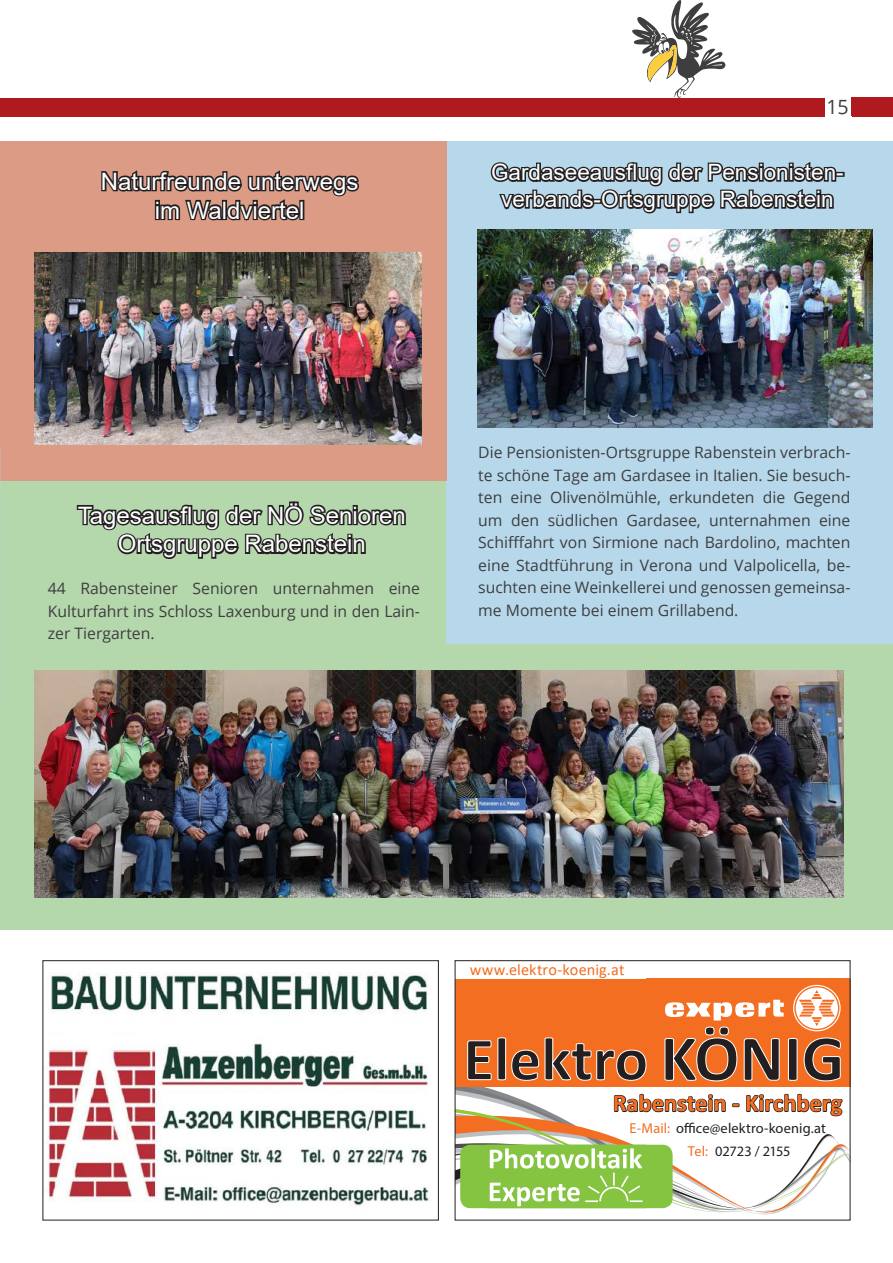
<style>
.page{position:relative;width:893px;height:1263px;background:#fff}
.page>*{position:absolute;margin:0;border:0;box-sizing:border-box;transform-origin:0 0}
.t1{font:700 61.5px "Calibri";color:#231f20}
.t2{font:700 24.45px "Calibri";letter-spacing:-.005em;color:#f36e21}
.t3{font:24px/28.8px "Arial";color:#fff;text-align:center}
.t4{font:22.5px/27px "Arial";color:#fff;text-align:center}
.t5{font:19.65px "Open Sans";color:#3e3e3f}
.t6{font:16.2px "Calibri";letter-spacing:.005em;color:#f36e21}
.t7{font:15.75px/22.5px "Open Sans";color:#3e3e3f;text-align:justify}
.t8{font:14.4px/22.4px "Myriad Pro";letter-spacing:.005em;color:#231f20}
.s1{font-size:65.7px}
.s2{color:#f36e21}
</style>
<div class="page">
<div style="left:0;top:481px;width:893px;height:449px;background:#b5d7ac"></div>
<div style="left:446px;top:141px;width:447px;height:503px;background:#b7d8eb"></div>
<div style="left:0;top:141px;width:446px;height:340px;background:#db9b85"></div>
<svg style="left:632px;top:0;width:93px;height:98px"></svg>
<div style="left:149px;top:98px;width:681px;height:18px;background:#ae1a1e"></div>
<div style="left:0;top:98px;width:149px;height:18px;background:#ae1a1e"></div>
<div style="left:851px;top:98px;width:42px;height:18px;background:#ae1a1e"></div>
<div style="left:825px;top:98px;width:26px;height:18px;background:#fff"></div>
<img style="left:478px;top:229px;width:394px;height:198px">
<img style="left:34px;top:671px;width:809px;height:226px">
<img style="left:34px;top:252px;width:388px;height:192px">
<div style="left:455px;top:979px;width:395px;height:108px;background:#f36e21"></div>
<svg style="left:457px;top:986px;width:394px;height:230px"></svg>
<div style="left:455px;top:960px;width:395px;height:260px;border:1px solid #231f20"></div>
<img style="left:46px;top:972px;width:383px;height:234px">
<div style="left:43px;top:960px;width:396px;height:260px;border:1px solid #231f20"></div>
<svg style="left:101px;top:170px;width:258px;height:51px"></svg>
<div style="left:299px;top:200px;width:5px;height:20px;border:3px solid #231f20"></div>
<div style="left:835px;top:172px;width:10px;height:5px;border:3px solid #231f20"></div>
<svg style="left:490px;top:162px;width:348px;height:52px"></svg>
<svg style="left:76px;top:501px;width:330px;height:58px"></svg>
<p class="t5" style="left:826px;top:94px;width:27px">1517</p>
<h3 class="t3" style="left:101px;top:167px;width:259px">Naturfreunde unterwegs im Waldviertel</h3>
<h3 class="t4" style="left:491px;top:159px;width:354px">Gardaseeausflug der Pensionisten&shy;verbands-Ortsgruppe Rabenstein</h3>
<h3 class="t3" style="left:78px;top:501px;width:330px">Tagesausflug der NÖ Senioren<br>Ortsgruppe Rabenstein</h3>
<p class="t7" style="left:48px;top:577px;width:374px">44 Rabensteiner Senioren unternahmen eine Kulturfahrt ins Schloss Laxenburg und in den Lain&shy;zer Tiergarten.</p>
<p class="t7" style="left:478px;top:441px;width:374px">Die Pensionisten-Ortsgruppe Rabenstein verbrach&shy;te schöne Tage am Gardasee in Italien. Sie besuch&shy;ten eine Olivenölmühle, erkundeten die Gegend um den südlichen Gardasee, unternahmen eine Schifffahrt von Sirmione nach Bardolino, machten eine Stadtführung in Verona und Valpolicella, be&shy;suchten eine Weinkellerei und genossen gemeinsa&shy;me Momente bei einem Grillabend.</p>
<p class="t6" style="left:470px;top:958px;width:156px">www.elektro-koenig.at</p>
<h1 class="t1" style="left:463px;top:1016px;width:383px">Elektro <span class="s1">KÖNIG</span></h1>
<h2 class="t2" style="left:613px;top:1086px;width:231px">Rabenstein - Kirchberg</h2>
<p class="t8" style="left:688px;top:1117px;width:140px;text-indent:-58px"><span class="s2">E-Mail:</span> office@elektro-koenig.at<br><span class="s2">Tel:</span> 02723 / 2155</p>
</div>
